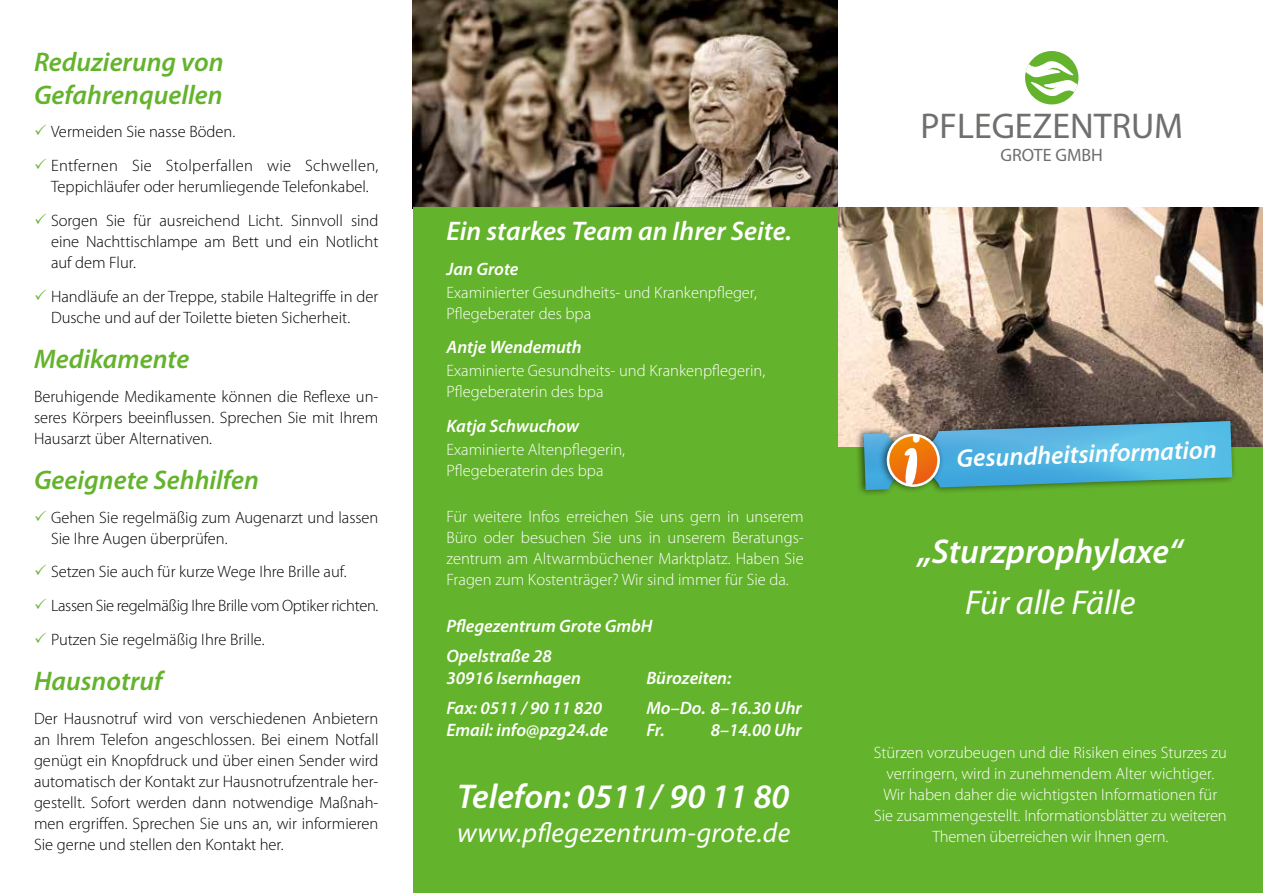
<style>
.page{position:relative;width:1263px;height:893px;background:#fff}
.page>*{position:absolute;margin:0;border:0;box-sizing:border-box;transform-origin:0 0}
.t1{font:36px "Myriad Pro";color:#6f6f6e}
.t2{font:italic 600 34.5px "Myriad Pro";color:#fff}
.t3{font:italic 34.5px "Myriad Pro";color:#fff}
.t4{font:italic 27.75px "Myriad Pro";letter-spacing:.01em;color:#fff}
.t5{font:italic 600 27px/32.4px "Myriad Pro";color:#64b32c}
.t6{font:italic 600 27px "Myriad Pro";color:#fff}
.t7{font:italic 600 25.5px "Myriad Pro";color:#fff}
.t8{font:italic 600 18px/30.2px "Myriad Pro";color:#fff}
.t9{font:18px "Myriad Pro";color:#6f6f6e}
.t10{font:300 16.5px/21px "Myriad Pro";color:#000;text-align:justify}
.t11{font:300 16.5px/21px "Myriad Pro";color:#fff}
.t12{font:300 16.5px "Myriad Pro";letter-spacing:-.02em;color:#000}
.s1{color:#64b32c}
</style>
<div class="page">
<div style="left:446px;top:446px;width:817px;height:447px;background:#64b32c"></div>
<img style="left:838px;top:208px;width:425px;height:238px">
<img style="left:413px;top:0;width:425px;height:208px">
<div style="left:413px;top:208px;width:425px;height:685px;background:#64b32c"></div>
<div style="left:1025px;top:51px;width:53px;height:53px;background:#64b32c;border-radius:50%"></div>
<svg style="left:1025px;top:56px;width:53px;height:45px"></svg>
<div style="left:855px;top:414px;width:382px;height:83px;background:#000;opacity:.6"></div>
<div style="left:877px;top:426px;width:68px;height:68px;background:#000;opacity:.6"></div>
<svg style="left:864px;top:421px;width:368px;height:69px;background:#64a8b5"></svg>
<h3 class="t5" style="left:34px;top:45px;width:191px">Reduzierung von<br>Gefahrenquellen</h3>
<p class="t10" style="left:34px;top:121px;width:203px"><span class="s1">✓</span> Vermeiden Sie nasse Böden.</p>
<p class="t10" style="left:34px;top:155px;width:346px;text-align:center"><span class="s1">✓</span> Entfernen Sie Stolperfallen wie Schwellen,<br>Teppichläufer oder herumliegende Telefonkabel.</p>
<p class="t10" style="left:51px;top:210px;width:329px;text-indent:-17px"><span class="s1">✓</span> Sorgen Sie für ausreichend Licht. Sinnvoll sind eine Nachttischlampe am Bett und ein Notlicht auf dem Flur.</p>
<p class="t10" style="left:51px;top:286px;width:329px;text-indent:-17px"><span class="s1">✓</span> Handläufe an der Treppe, stabile Haltegriffe in der<br>Dusche und auf der Toilette bieten Sicherheit.</p>
<h3 class="t5" style="left:34px;top:342px;width:157px">Medikamente</h3>
<p class="t10" style="left:34px;top:385px;width:346px">Beruhigende Medikamente können die Reflexe un&shy;seres Körpers beeinflussen. Sprechen Sie mit Ihrem Hausarzt über Alternativen.</p>
<h3 class="t5" style="left:34px;top:463px;width:227px">Geeignete Sehhilfen</h3>
<p class="t10" style="left:51px;top:506px;width:329px;text-indent:-17px"><span class="s1">✓</span> Gehen Sie regelmäßig zum Augenarzt und lassen<br>Sie Ihre Augen überprüfen.</p>
<p class="t10" style="left:34px;top:561px;width:314px"><span class="s1">✓</span> Setzen Sie auch für kurze Wege Ihre Brille auf.</p>
<p class="t12" style="left:34px;top:596px;width:346px"><span class="s1">✓</span> Lassen Sie regelmäßig Ihre Brille vom Optiker richten.</p>
<p class="t10" style="left:34px;top:629px;width:232px"><span class="s1">✓</span> Putzen Sie regelmäßig Ihre Brille.</p>
<h3 class="t5" style="left:34px;top:664px;width:130px">Hausnotruf</h3>
<p class="t10" style="left:34px;top:708px;width:346px">Der Hausnotruf wird von verschiedenen Anbietern an Ihrem Telefon angeschlossen. Bei einem Notfall genügt ein Knopfdruck und über einen Sender wird automatisch der Kontakt zur Hausnotrufzentrale her&shy;gestellt. Sofort werden dann notwendige Maßnah&shy;men ergriffen. Sprechen Sie uns an, wir informieren Sie gerne und stellen den Kontakt her.</p>
<h3 class="t6" style="left:446px;top:214px;width:347px">Ein starkes Team an Ihrer Seite.</h3>
<p class="t8" style="left:446px;top:253px;width:74px">Jan Grote</p>
<p class="t11" style="left:446px;top:282px;width:312px">Examinierter Gesundheits- und Krankenpfleger,<br>Pflegeberater des bpa</p>
<p class="t8" style="left:446px;top:332px;width:137px">Antje Wendemuth</p>
<p class="t11" style="left:446px;top:360px;width:320px">Examinierte Gesundheits- und Krankenpflegerin,<br>Pflegeberaterin des bpa</p>
<p class="t8" style="left:446px;top:410px;width:134px">Katja Schwuchow</p>
<p class="t11" style="left:446px;top:439px;width:180px">Examinierte Altenpflegerin,<br>Pflegeberaterin des bpa</p>
<p class="t11" style="left:446px;top:505px;width:359px;text-align:justify">Für weitere Infos erreichen Sie uns gern in unserem Büro oder besuchen Sie uns in unserem Beratungs&shy;zentrum am Altwarmbüchener Marktplatz. Haben Sie Fragen zum Kostenträger? Wir sind immer für Sie da.</p>
<p class="t8" style="left:446px;top:611px;width:208px">Pflegezentrum Grote GmbH<br>Opelstraße 28</p>
<p class="t8" style="left:446px;top:662px;width:157px">30916 Isernhagen<br>Fax: 0511 / 90 11 820</p>
<p class="t8" style="left:446px;top:714px;width:163px">Email: info@pzg24.de</p>
<p class="t8" style="left:646px;top:663px;width:157px">Bürozeiten:<br>Mo–Do. 8–16.30 Uhr</p>
<p class="t8" style="left:646px;top:714px;width:20px">Fr.</p>
<p class="t8" style="left:711px;top:714px;width:92px">8–14.00 Uhr</p>
<h2 class="t2" style="left:457px;top:775px;width:334px">Telefon: 0511 / 90 11 80</h2>
<h3 class="t4" style="left:457px;top:815px;width:335px">www.pflegezentrum-grote.de</h3>
<h1 class="t1" style="left:920px;top:104px;width:264px">PFLEGEZENTRUM</h1>
<p class="t9" style="left:1000px;top:143px;width:104px">GROTE GMBH</p>
<h3 class="t7" style="left:956px;top:442px;width:262px;rotate:-2deg">Gesundheitsinformation</h3>
<h2 class="t2" style="left:918px;top:529px;width:266px">„Sturzprophylaxe“</h2>
<h2 class="t3" style="left:965px;top:582px;width:172px">Für alle Fälle</h2>
<p class="t11" style="left:874px;top:742px;width:355px;text-align:center">Stürzen vorzubeugen und die Risiken eines Sturzes zu verringern, wird in zunehmendem Alter wichtiger.<br>Wir haben daher die wichtigsten Informationen für Sie zusammengestellt. Informationsblätter zu weiteren Themen überreichen wir Ihnen gern.</p>
</div>
